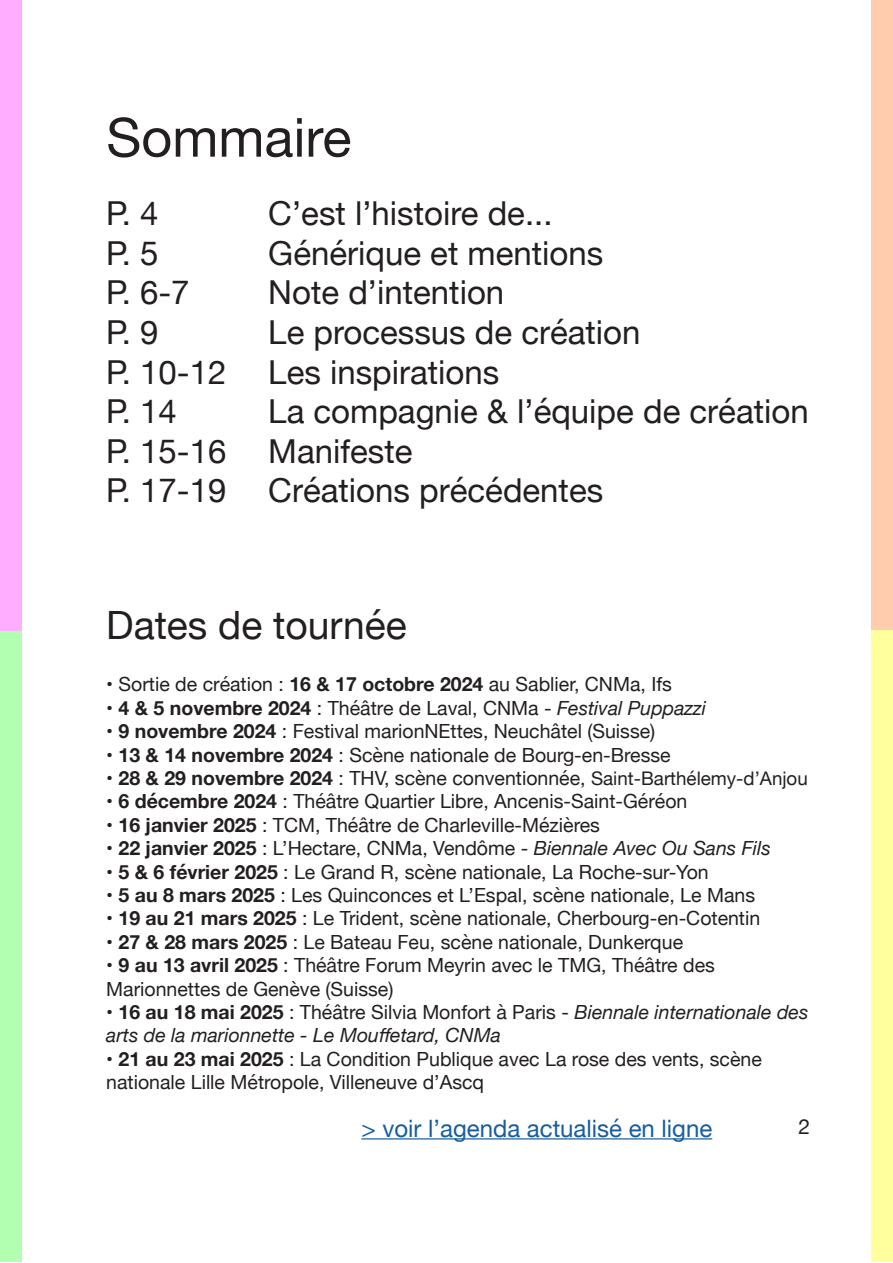
<style>
.page{position:relative;width:893px;height:1263px;background:#fff}
.page>*{position:absolute;margin:0;border:0;box-sizing:border-box;transform-origin:0 0}
.t1{font:54px "Helvetica Neue";color:#231f20}
.t2{font:39px "Helvetica Neue";color:#231f20}
.t3{font:33px "Helvetica Neue";color:#231f20}
.t4{font:24px "Helvetica Neue";color:#175d9e}
.t5{font:21px "Helvetica Neue";color:#231f20}
.t6{font:19.5px/23.4px "Helvetica Neue";color:#231f20}
.t7{font:italic 19.5px/23.4px "Helvetica Neue";color:#231f20}
.s1{font-weight:700}
.s2{font-style:italic}
.s3{font-size:18.75px}
.s4{font-style:normal}
.s5{font-weight:700;font-style:normal}
</style>
<div class="page">
<div style="left:872px;top:0;width:21px;height:630px;background:#ffcdad"></div>
<div style="left:872px;top:630px;width:21px;height:632px;background:#ffff9d"></div>
<div style="left:0;top:630px;width:21px;height:632px;background:#b2ffb2"></div>
<div style="left:0;top:0;width:21px;height:630px;background:#ffadff"></div>
<hr style="left:361px;top:1138px;width:351px;height:1px;background:#175d9e">
<p class="t1" style="left:106px;top:98px;width:247px">Sommaire</p>
<p class="t3" style="left:106px;top:190px;width:54px">P. 4</p>
<p class="t3" style="left:268px;top:190px;width:286px">C’est l’histoire de...</p>
<p class="t3" style="left:106px;top:229px;width:54px">P. 5</p>
<p class="t3" style="left:268px;top:229px;width:336px">Générique et mentions</p>
<p class="t3" style="left:106px;top:269px;width:85px">P. 6-7</p>
<p class="t3" style="left:268px;top:269px;width:237px">Note d’intention</p>
<p class="t3" style="left:106px;top:308px;width:54px">P. 9</p>
<p class="t3" style="left:268px;top:308px;width:374px">Le processus de création</p>
<p class="t3" style="left:106px;top:348px;width:122px">P. 10-12</p>
<p class="t3" style="left:268px;top:348px;width:233px">Les inspirations</p>
<p class="t3" style="left:106px;top:388px;width:72px">P. 14</p>
<p class="t3" style="left:268px;top:388px;width:542px">La compagnie &amp; l’équipe de création</p>
<p class="t3" style="left:106px;top:427px;width:122px">P. 15-16</p>
<p class="t3" style="left:268px;top:427px;width:146px">Manifeste</p>
<p class="t3" style="left:106px;top:467px;width:122px">P. 17-19</p>
<p class="t3" style="left:268px;top:467px;width:336px">Créations précédentes</p>
<p class="t2" style="left:106px;top:597px;width:302px">Dates de tournée</p>
<p class="t6" style="left:106px;top:674px;width:567px">• Sortie de création : <span class="s1">16 &amp; 17 octobre 2024</span> au Sablier, CNMa, Ifs</p>
<p class="t6" style="left:106px;top:697px;width:601px">• <span class="s1">4 &amp; 5 novembre 2024</span> : Théâtre de Laval, CNMa - <span class="s2">Festival Puppazzi</span></p>
<p class="t6" style="left:106px;top:721px;width:550px">• <span class="s1">9 novembre 2024</span> : Festival marionNEttes, Neuchâtel (Suisse)</p>
<p class="t6" style="left:106px;top:744px;width:566px">• <span class="s1">13 &amp; 14 novembre 2024</span> : Scène nationale de Bourg-en-Bresse</p>
<p class="t6" style="left:106px;top:767px;width:703px">• <span class="s1">28 &amp; 29 novembre 2024</span> : THV, scène conventionnée, <span class="s3">Saint-Barthélemy-d’Anjou</span></p>
<p class="t6" style="left:106px;top:791px;width:583px">• <span class="s1">6 décembre 2024</span> : Théâtre Quartier Libre, Ancenis-Saint-Géréon</p>
<p class="t6" style="left:106px;top:814px;width:495px">• <span class="s1">16 janvier 2025</span> : TCM, Théâtre de Charleville-Mézières</p>
<p class="t6" style="left:106px;top:838px;width:666px">• <span class="s1">22 janvier 2025</span> : L’Hectare, CNMa, Vendôme - <span class="s2">Biennale Avec Ou Sans Fils</span></p>
<p class="t6" style="left:106px;top:861px;width:604px">• <span class="s1">5 &amp; 6 février 2025</span> : Le Grand R, scène nationale, La Roche-sur-Yon</p>
<p class="t6" style="left:106px;top:884px;width:650px">• <span class="s1">5 au 8 mars 2025</span> : Les Quinconces et L’Espal, scène nationale, Le Mans</p>
<p class="t6" style="left:106px;top:908px;width:655px">• <span class="s1">19 au 21 mars 2025</span> : Le Trident, scène nationale, Cherbourg-en-Cotentin</p>
<p class="t6" style="left:106px;top:931px;width:578px">• <span class="s1">27 &amp; 28 mars 2025</span> : Le Bateau Feu, scène nationale, Dunkerque</p>
<p class="t6" style="left:106px;top:955px;width:610px">• <span class="s1">9 au 13 avril 2025</span> : Théâtre Forum Meyrin avec le TMG, Théâtre des<br>Marionnettes de Genève (Suisse)</p>
<p class="t7" style="left:106px;top:1001px;width:704px"><span class="s4">•</span> <span class="s5">16 au 18 mai 2025</span> <span class="s4">: Théâtre Silvia Monfort à Paris -</span> Biennale internationale des arts de la marionnette - Le Mouffetard, CNMa</p>
<p class="t6" style="left:106px;top:1048px;width:657px">• <span class="s1">21 au 23 mai 2025</span> : La Condition Publique avec La rose des vents, scène nationale Lille Métropole, Villeneuve d’Ascq</p>
<p class="t4" style="left:361px;top:1111px;width:352px">&gt; voir l’agenda actualisé en ligne</p>
<p class="t5" style="left:798px;top:1111px;width:13px">2</p>
</div>
